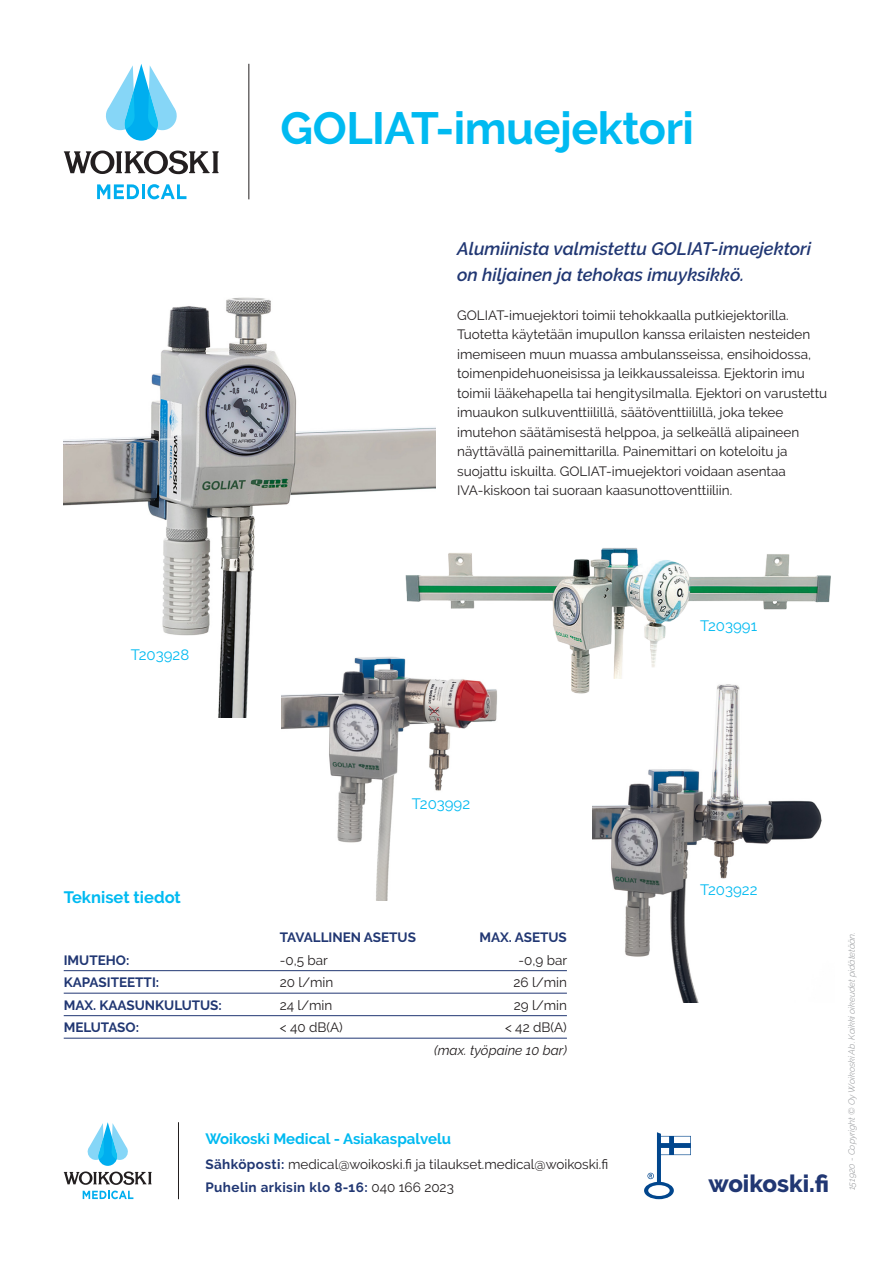
<style>
.page{position:relative;width:893px;height:1263px;background:#fff}
.page>*{position:absolute;margin:0;border:0;box-sizing:border-box;transform-origin:0 0}
.t1{font:700 45px "Raleway";letter-spacing:-.01em;color:#00baf1}
.t2{font:800 24px "Raleway";color:#213773}
.t3{font:italic 600 18px/25.5px "Raleway";color:#213773}
.t4{font:700 16.5px "Raleway";color:#00baf1}
.t5{font:700 15px "Raleway";color:#00baf1}
.t6{font:15px "Raleway";color:#00baf1}
.t7{font:13.5px/19.5px "Raleway";color:#231f20}
.t8{font:700 13.5px "Raleway";color:#213773}
.t9{font:italic 13.5px "Raleway";color:#231f20}
.Pieni_väliotsikko{font:italic 300 9px "Raleway";color:#939598}
.s1{font-weight:700;color:#213773}
.s2{font-style:normal}
</style>
<div class="page">
<img style="left:64px;top:297px;width:372px;height:421px">
<svg style="left:97px;top:184px;width:42px;height:15px"></svg>
<hr style="left:142px;top:184px;width:3px;height:15px;background:#00aeef">
<svg style="left:147px;top:184px;width:39px;height:15px"></svg>
<svg style="left:64px;top:150px;width:155px;height:24px"></svg>
<svg style="left:106px;top:64px;width:71px;height:77px"></svg>
<hr style="left:249px;top:64px;width:1px;height:135px;background:#231f20">
<svg style="left:64px;top:1122px;width:88px;height:77px"></svg>
<hr style="left:178px;top:1122px;width:1px;height:77px;background:#231f20">
<svg style="left:644px;top:1132px;width:47px;height:67px"></svg>
<hr style="left:64px;top:970px;width:503px;height:1px;background:#213773">
<hr style="left:64px;top:993px;width:503px;height:1px;background:#213773">
<hr style="left:64px;top:1015px;width:503px;height:1px;background:#213773">
<hr style="left:64px;top:1038px;width:503px;height:1px;background:#213773">
<img style="left:400px;top:525px;width:431px;height:169px">
<img style="left:282px;top:647px;width:236px;height:253px">
<img style="left:592px;top:679px;width:239px;height:323px">
<p class="t6" style="left:131px;top:646px;width:60px">T203928</p>
<p class="t1" style="left:281px;top:103px;width:415px">GOLIAT-imuejektori</p>
<p class="t3" style="left:457px;top:236px;width:356px">Alumiinista valmistettu GOLIAT-imuejektori on hiljainen ja tehokas imuyksikkö.</p>
<p class="t7" style="left:457px;top:305px;width:372px">GOLIAT-imuejektori toimii tehokkaalla putkiejektorilla.<br>Tuotetta käytetään imupullon kanssa erilaisten nesteiden imemiseen muun muassa ambulansseissa, ensihoidossa, toimenpidehuoneisissa ja leikkaussaleissa. Ejektorin imu toimii lääkehapella tai hengitysilmalla. Ejektori on varustettu imuaukon sulkuventtiilillä, säätöventtiilillä, joka tekee imutehon säätämisestä helppoa, ja selkeällä alipaineen näyttävällä painemittarilla. Painemittari on koteloitu ja suojattu iskuilta. GOLIAT-imuejektori voidaan asentaa IVA-kiskoon tai suoraan kaasunottoventtiiliin.</p>
<p class="t6" style="left:700px;top:617px;width:58px">T203991</p>
<p class="t4" style="left:64px;top:888px;width:119px">Tekniset tiedot</p>
<p class="t6" style="left:412px;top:795px;width:60px">T203992</p>
<p class="t8" style="left:280px;top:930px;width:138px">TAVALLINEN ASETUS</p>
<p class="t8" style="left:479px;top:930px;width:89px">MAX. ASETUS</p>
<p class="t8" style="left:64px;top:952px;width:67px">IMUTEHO:</p>
<p class="t7" style="left:280px;top:950px;width:50px">-0,5 bar</p>
<p class="t7" style="left:518px;top:950px;width:50px">-0,9 bar</p>
<p class="t8" style="left:64px;top:975px;width:97px">KAPASITEETTI:</p>
<p class="t7" style="left:280px;top:972px;width:55px">20 l/min</p>
<p class="t7" style="left:514px;top:972px;width:55px">26 l/min</p>
<p class="t8" style="left:64px;top:997px;width:160px">MAX. KAASUNKULUTUS:</p>
<p class="t7" style="left:280px;top:995px;width:54px">24 l/min</p>
<p class="t7" style="left:514px;top:995px;width:55px">29 l/min</p>
<p class="t8" style="left:64px;top:1020px;width:77px">MELUTASO:</p>
<p class="t7" style="left:280px;top:1017px;width:65px">&lt; 40 dB(A)</p>
<p class="t7" style="left:505px;top:1017px;width:63px">&lt; 42 dB(A)</p>
<p class="t9" style="left:434px;top:1042px;width:134px">(max. työpaine 10 bar)</p>
<p class="t5" style="left:205px;top:1130px;width:247px">Woikoski Medical - Asiakaspalvelu</p>
<p class="t7" style="left:205px;top:1153px;width:404px;line-height:22.5px"><span class="s1">Sähköposti:</span> medical@woikoski.fi ja tilaukset.medical@woikoski.fi<br><span class="s1">Puhelin arkisin klo 8-16:</span> 040 166 2023</p>
<p class="t6" style="left:700px;top:881px;width:59px">T203922</p>
<p class="t2" style="left:708px;top:1169px;width:122px">woikoski.fi</p>
<p class="Pieni_väliotsikko" style="left:846px;top:1190px;width:260px;rotate:-90deg">151920 - Copyright © Oy Woikoski Ab. Kaikki oikeudet pidätetään<span class="s2">.</span></p>
</div>
